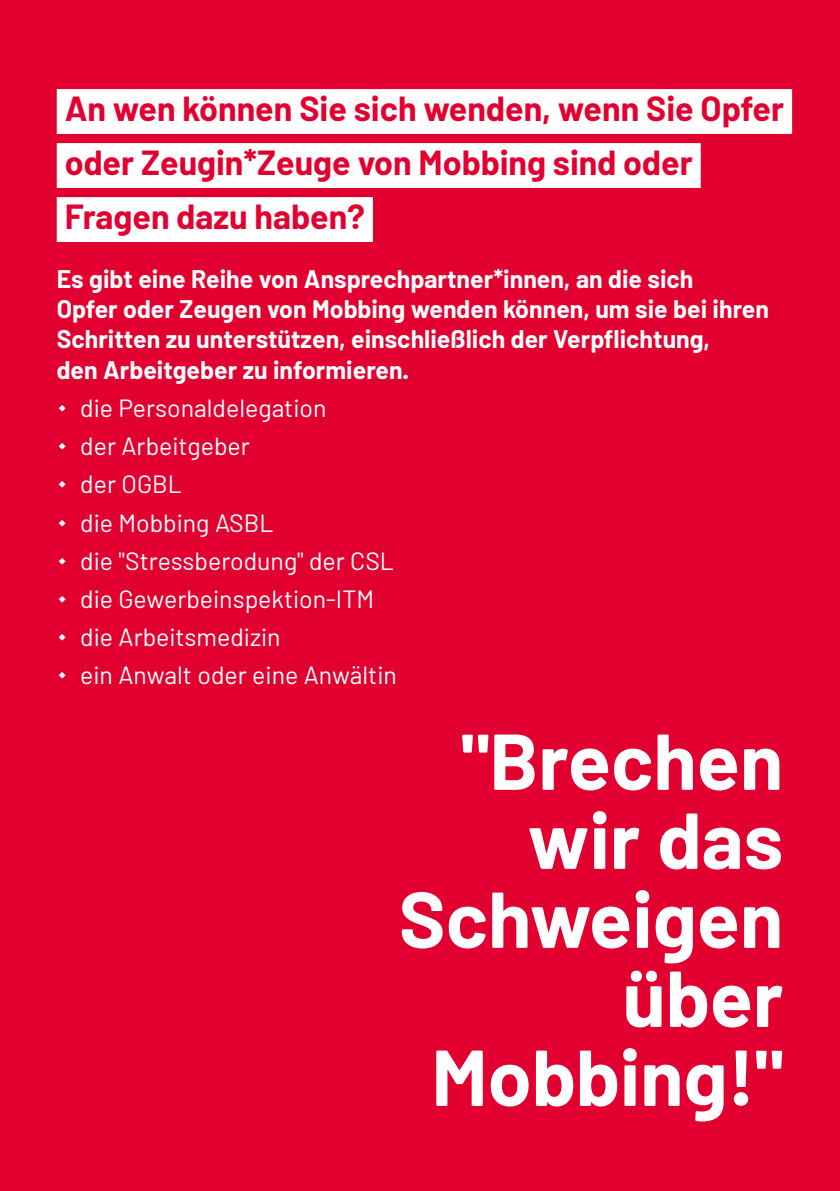
<style>
.page{position:relative;width:840px;height:1191px;background:#fff}
.page>*{position:absolute;margin:0;border:0;box-sizing:border-box;transform-origin:0 0}
.t1{font:700 79px/79px "Barlow";color:#fff;text-align:right}
.t2{font:700 34px/54px "Barlow";color:#e20030}
.t3{font:700 24.8px/30.4px "Barlow";color:#fff}
.t4{font:24.8px/38.2px "Barlow";color:#fff}
</style>
<div class="page">
<div style="left:0;top:0;width:839px;height:1191px;background:#e20030"></div>
<div style="left:57px;top:89px;width:734px;height:45px;background:#fff"></div>
<div style="left:57px;top:143px;width:643px;height:45px;background:#fff"></div>
<div style="left:57px;top:197px;width:316px;height:45px;background:#fff"></div>
<h2 class="t2" style="left:65px;top:81px;width:720px">An wen können Sie sich wenden, wenn Sie Opfer oder Zeugin*Zeuge von Mobbing sind oder<br>Fragen dazu haben?</h2>
<p class="t3" style="left:57px;top:263px;width:713px">Es gibt eine Reihe von Ansprechpartner*innen, an die sich<br>Opfer oder Zeugen von Mobbing wenden können, um sie bei ihren Schritten zu unterstützen, einschließlich der Verpflichtung,<br>den Arbeitgeber zu informieren.</p>
<p class="t4" style="left:80px;top:388px;width:318px">die Personaldelegation<br>der Arbeitgeber<br>der OGBL<br>die Mobbing ASBL<br>die "Stressberodung" der CSL die Gewerbeinspektion-ITM die Arbeitsmedizin<br>ein Anwalt oder eine Anwältin</p>
<h1 class="t1" style="left:398px;top:721px;width:385px">"Brechen wir das<br>Schweigen über<br>Mobbing!"</h1>
</div>
